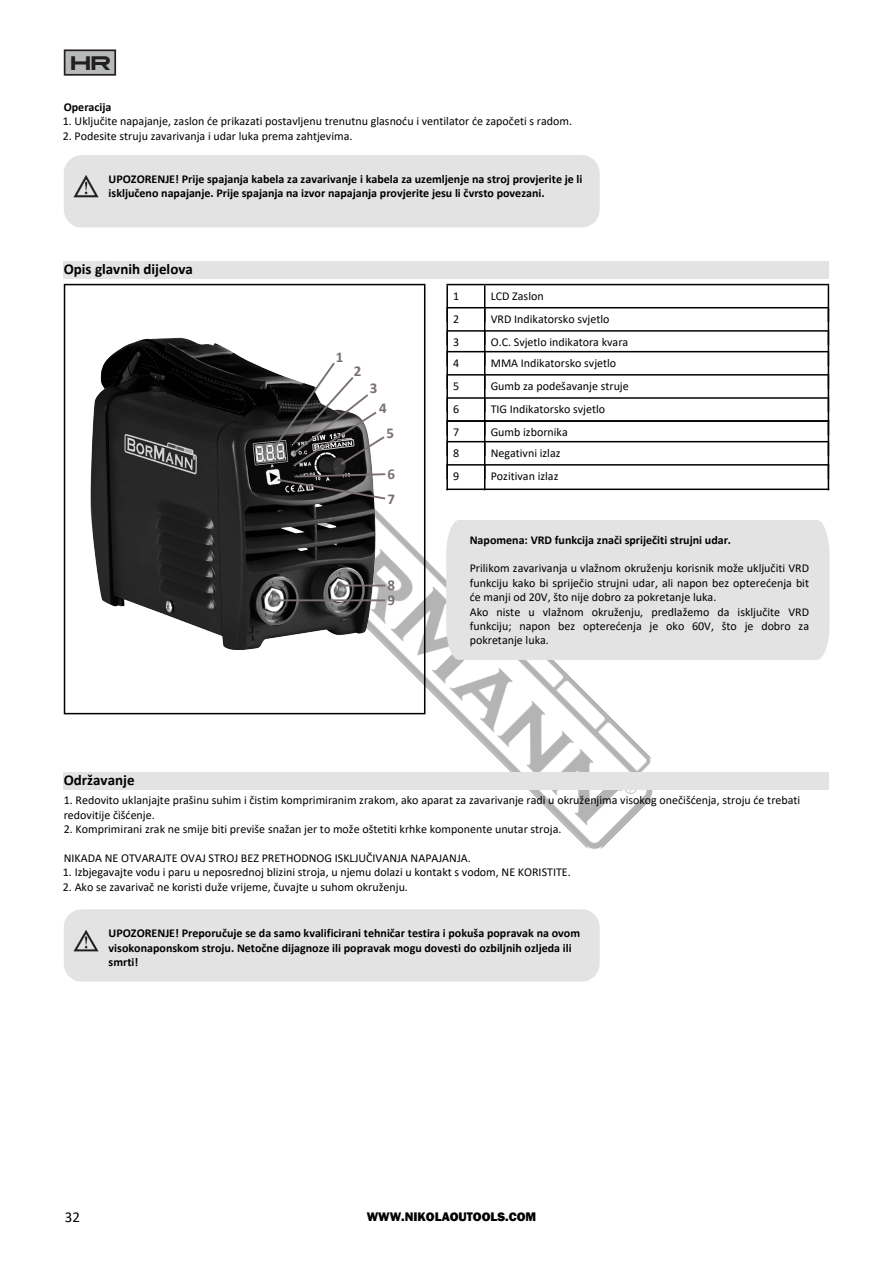
<style>
.page{position:relative;width:893px;height:1263px;background:#fff}
.page>*{position:absolute;margin:0;border:0;box-sizing:border-box;transform-origin:0 0}
.t1{font:700 20.55px "Plateia";color:#231f20}
.t2{font:700 15px "Calibri";color:#000}
.t3{font:700 15px/24.6px "Calibri";color:#7a706d}
.t4{font:15px "Calibri";color:#000}
.t5{font:800 12.75px "Franklin Gothic";color:#000}
.t6{font:12px/14.4px "Calibri";color:#000}
.t7{font:700 12px/14.4px "Calibri";color:#000}
</style>
<div class="page">
<img style="left:223px;top:408px;width:447px;height:441px">
<div style="left:64px;top:155px;width:536px;height:72px;background:#e3e3e3;border-radius:18px"></div>
<img style="left:73px;top:175px;width:26px;height:23px">
<div style="left:64px;top:261px;width:765px;height:18px;background:#e3e3e3"></div>
<div style="left:64px;top:284px;width:361px;height:430px;border:2px solid #000"></div>
<hr style="left:446px;top:284px;width:39px;height:1px;background:#000">
<hr style="left:446px;top:285px;width:2px;height:37px;background:#000">
<hr style="left:485px;top:284px;width:344px;height:1px;background:#000">
<hr style="left:484px;top:285px;width:1px;height:37px;background:#000">
<hr style="left:828px;top:285px;width:1px;height:37px;background:#000">
<hr style="left:446px;top:307px;width:39px;height:1px;background:#000">
<hr style="left:446px;top:308px;width:2px;height:37px;background:#000">
<hr style="left:485px;top:307px;width:344px;height:1px;background:#000">
<hr style="left:484px;top:308px;width:1px;height:37px;background:#000">
<hr style="left:828px;top:308px;width:1px;height:37px;background:#000">
<hr style="left:446px;top:330px;width:39px;height:2px;background:#000">
<hr style="left:446px;top:332px;width:2px;height:34px;background:#000">
<hr style="left:485px;top:330px;width:344px;height:2px;background:#000">
<hr style="left:484px;top:332px;width:1px;height:34px;background:#000">
<hr style="left:828px;top:332px;width:1px;height:34px;background:#000">
<hr style="left:446px;top:351px;width:39px;height:1px;background:#000">
<hr style="left:446px;top:352px;width:2px;height:37px;background:#000">
<hr style="left:485px;top:351px;width:344px;height:1px;background:#000">
<hr style="left:484px;top:352px;width:1px;height:37px;background:#000">
<hr style="left:828px;top:352px;width:1px;height:37px;background:#000">
<hr style="left:446px;top:374px;width:39px;height:2px;background:#000">
<hr style="left:446px;top:376px;width:2px;height:36px;background:#000">
<hr style="left:485px;top:374px;width:344px;height:2px;background:#000">
<hr style="left:484px;top:376px;width:1px;height:36px;background:#000">
<hr style="left:828px;top:376px;width:1px;height:36px;background:#000">
<hr style="left:446px;top:397px;width:39px;height:2px;background:#000">
<hr style="left:446px;top:399px;width:2px;height:36px;background:#000">
<hr style="left:485px;top:397px;width:344px;height:2px;background:#000">
<hr style="left:484px;top:399px;width:1px;height:36px;background:#000">
<hr style="left:828px;top:399px;width:1px;height:36px;background:#000">
<div style="left:64px;top:772px;width:765px;height:17px;background:#e3e3e3"></div>
<div style="left:64px;top:909px;width:536px;height:73px;background:#e3e3e3;border-radius:18px"></div>
<img style="left:73px;top:930px;width:26px;height:22px">
<hr style="left:446px;top:420px;width:39px;height:2px;background:#000">
<hr style="left:446px;top:422px;width:2px;height:34px;background:#000">
<hr style="left:485px;top:420px;width:344px;height:2px;background:#000">
<hr style="left:484px;top:422px;width:1px;height:34px;background:#000">
<hr style="left:828px;top:422px;width:1px;height:34px;background:#000">
<hr style="left:446px;top:441px;width:39px;height:1px;background:#000">
<hr style="left:446px;top:442px;width:2px;height:37px;background:#000">
<hr style="left:485px;top:441px;width:344px;height:1px;background:#000">
<hr style="left:484px;top:442px;width:1px;height:37px;background:#000">
<hr style="left:828px;top:442px;width:1px;height:37px;background:#000">
<hr style="left:446px;top:464px;width:39px;height:2px;background:#000">
<hr style="left:485px;top:464px;width:344px;height:2px;background:#000">
<hr style="left:446px;top:488px;width:39px;height:2px;background:#000">
<hr style="left:485px;top:488px;width:344px;height:2px;background:#000">
<div style="left:446px;top:520px;width:383px;height:140px;background:#e3e3e3"></div>
<div style="left:65px;top:50px;width:50px;height:25px;background:#b7baba"></div>
<div style="left:64px;top:49px;width:52px;height:27px;border:2px solid #231f20"></div>
<img style="left:90px;top:337px;width:302px;height:313px">
<svg style="left:273px;top:361px;width:114px;height:140px"></svg>
<hr style="left:342px;top:585px;width:43px;height:1px;background:#7a706d">
<hr style="left:276px;top:599px;width:109px;height:2px;background:#7a706d">
<h1 class="t1" style="left:70px;top:51px;width:42px">HR</h1>
<p class="t7" style="left:64px;top:100px;width:49px">Operacija</p>
<p class="t6" style="left:63px;top:114px;width:511px">1. Uključite napajanje, zaslon će prikazati postavljenu trenutnu glasnoću i ventilator će započeti s radom.</p>
<p class="t6" style="left:63px;top:128px;width:291px">2. Podesite struju zavarivanja i udar luka prema zahtjevima.</p>
<p class="t7" style="left:109px;top:172px;width:475px">UPOZORENJE! Prije spajanja kabela za zavarivanje i kabela za uzemljenje na stroj provjerite je li isključeno napajanje. Prije spajanja na izvor napajanja provjerite jesu li čvrsto povezani.</p>
<p class="t2" style="left:64px;top:259px;width:131px">Opis glavnih dijelova</p>
<p class="t3" style="left:336px;top:344px;width:9px">1</p>
<p class="t3" style="left:354px;top:358px;width:9px">2</p>
<p class="t3" style="left:370px;top:376px;width:9px">3</p>
<p class="t3" style="left:379px;top:396px;width:9px">4</p>
<p class="t3" style="left:386px;top:420px;width:9px">5</p>
<p class="t3" style="left:388px;top:461px;width:9px">6<br>7</p>
<p class="t3" style="left:388px;top:578px;width:9px;line-height:14.9px">8<br>9</p>
<p class="t6" style="left:453px;top:288px;width:8px">1</p>
<p class="t6" style="left:491px;top:288px;width:54px">LCD Zaslon</p>
<p class="t6" style="left:453px;top:311px;width:8px">2</p>
<p class="t6" style="left:491px;top:311px;width:120px">VRD Indikatorsko svjetlo</p>
<p class="t6" style="left:453px;top:334px;width:8px">3</p>
<p class="t6" style="left:491px;top:334px;width:139px">O.C. Svjetlo indikatora kvara</p>
<p class="t6" style="left:453px;top:355px;width:8px">4</p>
<p class="t6" style="left:491px;top:355px;width:127px">MMA Indikatorsko svjetlo</p>
<p class="t6" style="left:453px;top:378px;width:8px">5</p>
<p class="t6" style="left:491px;top:378px;width:140px">Gumb za podešavanje struje</p>
<p class="t6" style="left:453px;top:401px;width:8px">6</p>
<p class="t6" style="left:491px;top:401px;width:116px">TIG Indikatorsko svjetlo</p>
<p class="t6" style="left:453px;top:424px;width:8px">7</p>
<p class="t6" style="left:491px;top:424px;width:79px">Gumb izbornika</p>
<p class="t6" style="left:453px;top:445px;width:8px">8</p>
<p class="t6" style="left:491px;top:445px;width:71px">Negativni izlaz</p>
<p class="t6" style="left:453px;top:468px;width:8px">9</p>
<p class="t6" style="left:491px;top:468px;width:69px">Pozitivan izlaz</p>
<p class="t7" style="left:470px;top:532px;width:263px">Napomena: VRD funkcija znači spriječiti strujni udar.</p>
<p class="t6" style="left:470px;top:561px;width:341px">Prilikom zavarivanja u vlažnom okruženju korisnik može uključiti VRD funkciju kako bi spriječio strujni udar, ali napon bez opterećenja bit će manji od 20V, što nije dobro za pokretanje luka.<br>Ako niste u vlažnom okruženju, predlažemo da isključite VRD funkciju; napon bez opterećenja je oko 60V, što je dobro za pokretanje luka.</p>
<p class="t2" style="left:64px;top:769px;width:72px">Održavanje</p>
<p class="t6" style="left:64px;top:793px;width:738px">1. Redovito uklanjajte prašinu suhim i čistim komprimiranim zrakom, ako aparat za zavarivanje radi u okruženjima visokog onečišćenja, stroju će trebati redovitije čišćenje.</p>
<p class="t6" style="left:64px;top:821px;width:499px">2. Komprimirani zrak ne smije biti previše snažan jer to može oštetiti krhke komponente unutar stroja.</p>
<p class="t6" style="left:64px;top:850px;width:409px">NIKADA NE OTVARAJTE OVAJ STROJ BEZ PRETHODNOG ISKLJUČIVANJA NAPAJANJA.</p>
<p class="t6" style="left:63px;top:865px;width:509px">1. Izbjegavajte vodu i paru u neposrednoj blizini stroja, u njemu dolazi u kontakt s vodom, NE KORISTITE.</p>
<p class="t6" style="left:63px;top:879px;width:347px">2. Ako se zavarivač ne koristi duže vrijeme, čuvajte u suhom okruženju.</p>
<p class="t7" style="left:109px;top:926px;width:473px">UPOZORENJE! Preporučuje se da samo kvalificirani tehničar testira i pokuša popravak na ovom visokonaponskom stroju. Netočne dijagnoze ili popravak mogu dovesti do ozbiljnih ozljeda ili smrti!</p>
<p class="t4" style="left:65px;top:1206px;width:17px">32</p>
<p class="t5" style="left:367px;top:1208px;width:171px">WWW.NIKOLAOUTOOLS.COM</p>
</div>
